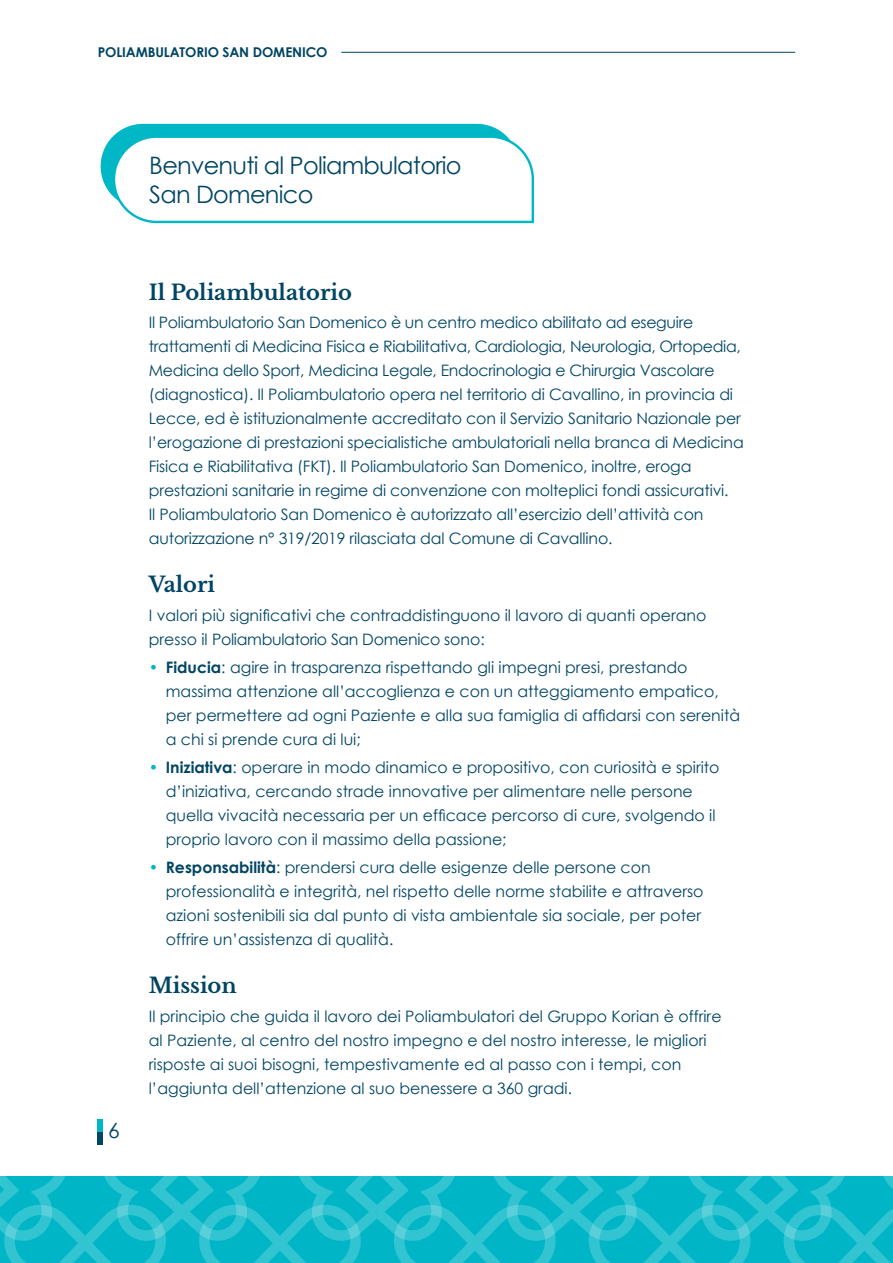
<style>
.page{position:relative;width:893px;height:1263px;background:#fff}
.page>*{position:absolute;margin:0;border:0;box-sizing:border-box;transform-origin:0 0}
.t1{font:24px/28.8px "Century Gothic";letter-spacing:-.03em;color:#004563}
.t2{font:700 21px "Libre Baskerville";color:#004563}
.t3{font:21px "Century Gothic";color:#004563}
.t4{font:15.75px/24px "Century Gothic";color:#004563}
.t5{font:700 13.5px "Century Gothic";letter-spacing:-.01em;color:#004563}
.s1{color:#00b7c6}
.s2{font-weight:700}
</style>
<div class="page">
<svg style="left:0;top:1176px;width:893px;height:87px;background:#13bbca"></svg>
<hr style="left:341px;top:52px;width:454px;height:1px;background:#004563">
<div style="left:98px;top:1132px;width:5px;height:12px;background:#004563"></div>
<div style="left:98px;top:1119px;width:5px;height:13px;background:#00b7c6"></div>
<svg style="left:101px;top:124px;width:433px;height:100px"></svg>
<p class="t5" style="left:98px;top:42px;width:231px">POLIAMBULATORIO SAN DOMENICO</p>
<h1 class="t1" style="left:149px;top:150px;width:314px">Benvenuti al Poliambulatorio<br>San Domenico</h1>
<h2 class="t3" style="left:108px;top:1116px;width:13px">6</h2>
<h2 class="t2" style="left:149px;top:280px;width:205px">Il Poliambulatorio</h2>
<p class="t4" style="left:149px;top:310px;width:596px">Il Poliambulatorio San Domenico è un centro medico abilitato ad eseguire trattamenti di Medicina Fisica e Riabilitativa, Cardiologia, Neurologia, Ortopedia, Medicina dello Sport, Medicina Legale, Endocrinologia e Chirurgia Vascolare (diagnostica). Il Poliambulatorio opera nel territorio di Cavallino, in provincia di Lecce, ed è istituzionalmente accreditato con il Servizio Sanitario Nazionale per l’erogazione di prestazioni specialistiche ambulatoriali nella branca di Medicina Fisica e Riabilitativa (FKT). Il Poliambulatorio San Domenico, inoltre, eroga prestazioni sanitarie in regime di convenzione con molteplici fondi assicurativi.<br>Il Poliambulatorio San Domenico è autorizzato all’esercizio dell’attività con autorizzazione n° 319/2019 rilasciata dal Comune di Cavallino.</p>
<h2 class="t2" style="left:149px;top:572px;width:68px">Valori</h2>
<p class="t4" style="left:149px;top:603px;width:559px">I valori più significativi che contraddistinguono il lavoro di quanti operano presso il Poliambulatorio San Domenico sono:</p>
<p class="t4" style="left:166px;top:655px;width:576px;text-indent:-17px"><span class="s1">•</span> <span class="s2">Fiducia</span>: agire in trasparenza rispettando gli impegni presi, prestando massima attenzione all’accoglienza e con un atteggiamento empatico, per permettere ad ogni Paziente e alla sua famiglia di affidarsi con serenità a chi si prende cura di lui;</p>
<p class="t4" style="left:166px;top:755px;width:555px;text-indent:-17px"><span class="s1">•</span> <span class="s2">Iniziativa</span>: operare in modo dinamico e propositivo, con curiosità e spirito d’iniziativa, cercando strade innovative per alimentare nelle persone quella vivacità necessaria per un efficace percorso di cure, svolgendo il proprio lavoro con il massimo della passione;</p>
<p class="t4" style="left:166px;top:855px;width:539px;text-indent:-17px"><span class="s1">•</span> <span class="s2">Responsabilità</span>: prendersi cura delle esigenze delle persone con professionalità e integrità, nel rispetto delle norme stabilite e attraverso azioni sostenibili sia dal punto di vista ambientale sia sociale, per poter offrire un’assistenza di qualità.</p>
<h2 class="t2" style="left:149px;top:973px;width:89px">Mission</h2>
<p class="t4" style="left:149px;top:1004px;width:574px">Il principio che guida il lavoro dei Poliambulatori del Gruppo Korian è offrire al Paziente, al centro del nostro impegno e del nostro interesse, le migliori risposte ai suoi bisogni, tempestivamente ed al passo con i tempi, con l’aggiunta dell’attenzione al suo benessere a 360 gradi.</p>
</div>
